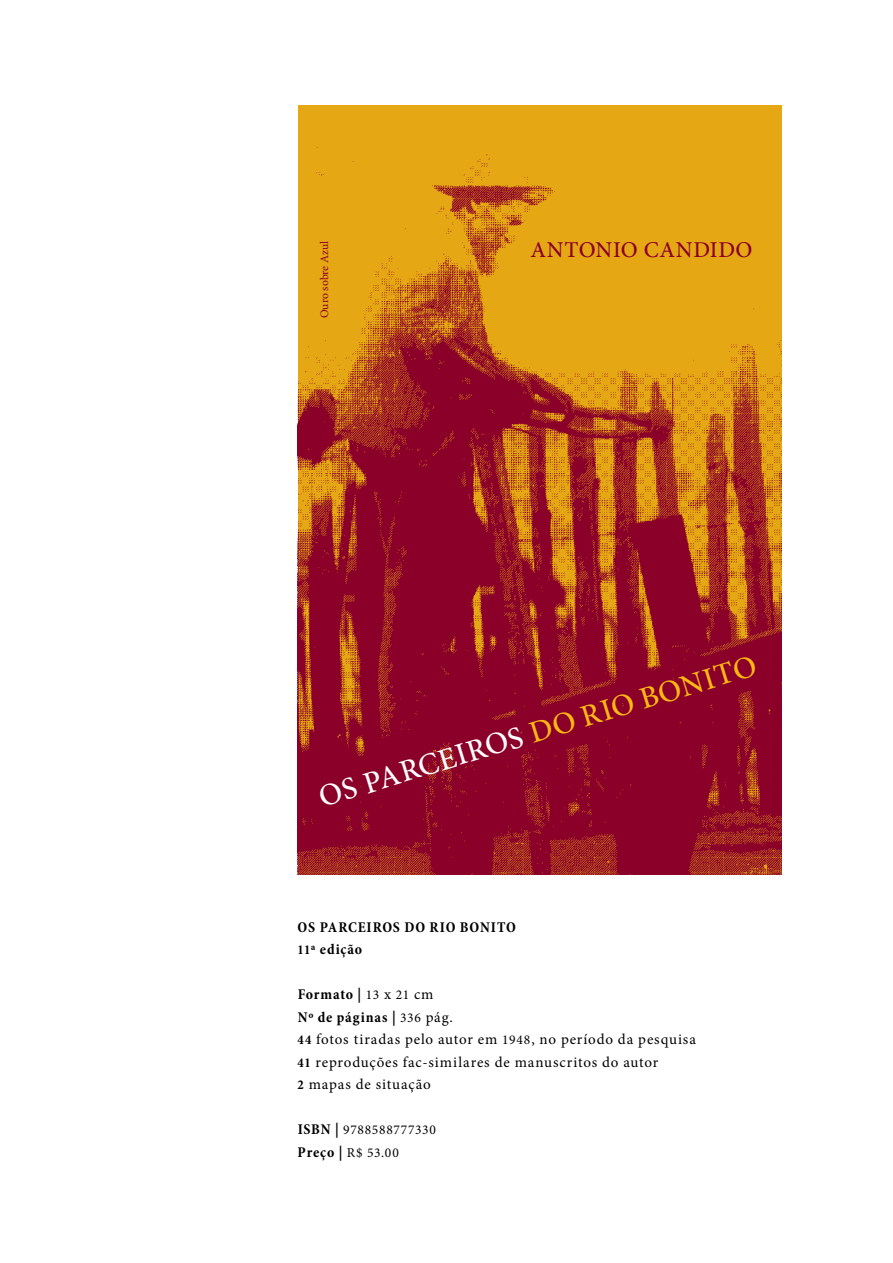
<style>
.page{position:relative;width:893px;height:1263px;background:#fff}
.page>*{position:absolute;margin:0;border:0;box-sizing:border-box;transform-origin:0 0}
.t1{font:500 31.05px "Minion Pro";color:#fff}
.t2{font:500 22.65px "Minion Pro";letter-spacing:.02em;color:#8b0029}
.t3{font:15px/22.5px "Minion Pro";letter-spacing:.055em;color:#000}
.t4{font:700 condensed 15px/22.5px "Minion Pro";letter-spacing:.06em;color:#000}
.t5{font:13.5px/22.5px "Minion Pro";letter-spacing:.055em;color:#000}
.t6{font:11.7px "Minion Pro";color:#8b0029}
.s1{color:#fdb813}
.s2{font-size:13.5px}
.s3{font-weight:700;font-stretch:condensed}
.s4{font-weight:700;font-stretch:condensed;font-size:13.5px}
.s5{font-weight:700;font-stretch:condensed;font-size:15px}
</style>
<div class="page">
<img style="left:298px;top:105px;width:483px;height:770px">
<p class="t6" style="left:317px;top:318px;width:79px;rotate:-90deg">Ouro sobre Azul</p>
<h2 class="t2" style="left:530px;top:235px;width:224px">ANTONIO CANDIDO</h2>
<h1 class="t1" style="left:313px;top:778px;width:458px;rotate:-17deg">OS PARCEIROS <span class="s1">DO RIO BONITO</span></h1>
<p class="t4" style="left:298px;top:916px;width:217px">Os parceiros do Rio Bonito<br><span class="s2">11</span>ª edição</p>
<p class="t3" style="left:298px;top:983px;width:400px"><span class="s3">Formato |</span> <span class="s2">13</span> x <span class="s2">21</span> cm<br><span class="s3">Nº de páginas |</span> <span class="s2">336</span> pág.<br><span class="s4">44</span> fotos tiradas pelo autor em <span class="s2">1948</span>, no período da pesquisa <span class="s4">41</span> reproduções fac-similares de manuscritos do autor<br><span class="s4">2</span> mapas de situação</p>
<p class="t5" style="left:298px;top:1119px;width:140px"><span class="s5">ISBN |</span> 9788588777330<br><span class="s5">Preço |</span> R$ 53.00</p>
</div>
